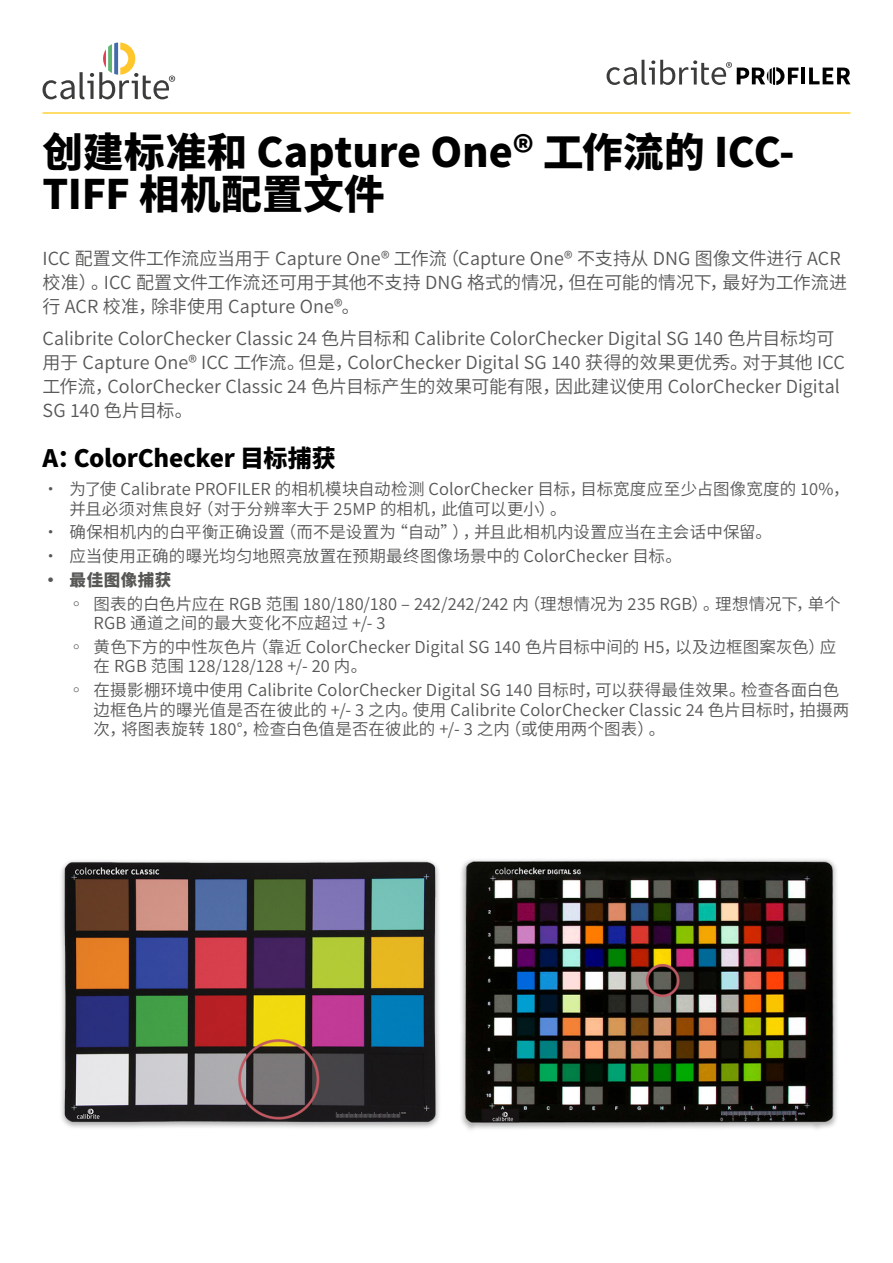
<style>
.page{position:relative;width:893px;height:1263px;background:#fff}
.page>*{position:absolute;margin:0;border:0;box-sizing:border-box;transform-origin:0 0}
.t1{font:800 40.5px/42px "Source Han Sans CN";color:#000}
.t2{font:800 24px "Source Han Sans CN";letter-spacing:-.015em;color:#000}
.t3{font:18px/24px "Source Han Sans CN";color:#575756}
.t4{font:16.5px/19.5px "Source Han Sans CN";letter-spacing:.01em;color:#575756}
.t5{font:800 16.5px "Source Han Sans CN";letter-spacing:.035em;color:#575756}
</style>
<div class="page">
<svg style="left:43px;top:43px;width:132px;height:56px"></svg>
<hr style="left:43px;top:112px;width:807px;height:2px;background:#fed437">
<hr style="left:802px;top:68px;width:3px;height:16px;background:#000">
<svg style="left:809px;top:68px;width:41px;height:16px"></svg>
<svg style="left:607px;top:60px;width:191px;height:25px"></svg>
<img style="left:61px;top:859px;width:776px;height:271px">
<h1 class="t1" style="left:43px;top:132px;width:754px">创建标准和 Capture One® 工作流的 ICC-<br>TIFF 相机配置文件</h1>
<p class="t3" style="left:43px;top:246px;width:806px">ICC 配置文件工作流应当用于 Capture One® 工作流（Capture One® 不支持从 DNG 图像文件进行 ACR校准）。ICC 配置文件工作流还可用于其他不支持 DNG 格式的情况，但在可能的情况下，最好为工作流进行 ACR 校准，除非使用 Capture One®。</p>
<p class="t3" style="left:43px;top:327px;width:804px">Calibrite ColorChecker Classic 24 色片目标和 Calibrite ColorChecker Digital SG 140 色片目标均可用于 Capture One® ICC 工作流。但是，ColorChecker Digital SG 140 获得的效果更优秀。对于其他 ICC工作流，ColorChecker Classic 24 色片目标产生的效果可能有限，因此建议使用 ColorChecker Digital SG 140 色片目标。</p>
<h2 class="t2" style="left:43px;top:445px;width:295px">A：ColorChecker 目标捕获</h2>
<p class="t4" style="left:70px;top:480px;width:782px;text-indent:-27px">• 为了使 Calibrate PROFILER 的相机模块自动检测 ColorChecker 目标，目标宽度应至少占图像宽度的 10%，并且必须对焦良好（对于分辨率大于 25MP 的相机，此值可以更小）。</p>
<p class="t4" style="left:43px;top:523px;width:731px">• 确保相机内的白平衡正确设置（而不是设置为“自动”），并且此相机内设置应当在主会话中保留。</p>
<p class="t4" style="left:43px;top:547px;width:641px">• 应当使用正确的曝光均匀地照亮放置在预期最终图像场景中的 ColorChecker 目标。</p>
<p class="t5" style="left:43px;top:571px;width:130px">• 最佳图像捕获</p>
<p class="t4" style="left:94px;top:594px;width:749px;text-indent:-26px">◦ 图表的白色片应在 RGB 范围 180/180/180 – 242/242/242 内（理想情况为 235 RGB）。理想情况下，单个<br>RGB 通道之间的最大变化不应超过 +/- 3</p>
<p class="t4" style="left:94px;top:637px;width:744px;text-indent:-26px">◦ 黄色下方的中性灰色片（靠近 ColorChecker Digital SG 140 色片目标中间的 H5，以及边框图案灰色）应在 RGB 范围 128/128/128 +/- 20 内。</p>
<p class="t4" style="left:94px;top:681px;width:757px;text-indent:-26px">◦ 在摄影棚环境中使用 Calibrite ColorChecker Digital SG 140 目标时，可以获得最佳效果。检查各面白色边框色片的曝光值是否在彼此的 +/- 3 之内。使用 Calibrite ColorChecker Classic 24 色片目标时，拍摄两次，将图表旋转 180°，检查白色值是否在彼此的 +/- 3 之内（或使用两个图表）。</p>
</div>
